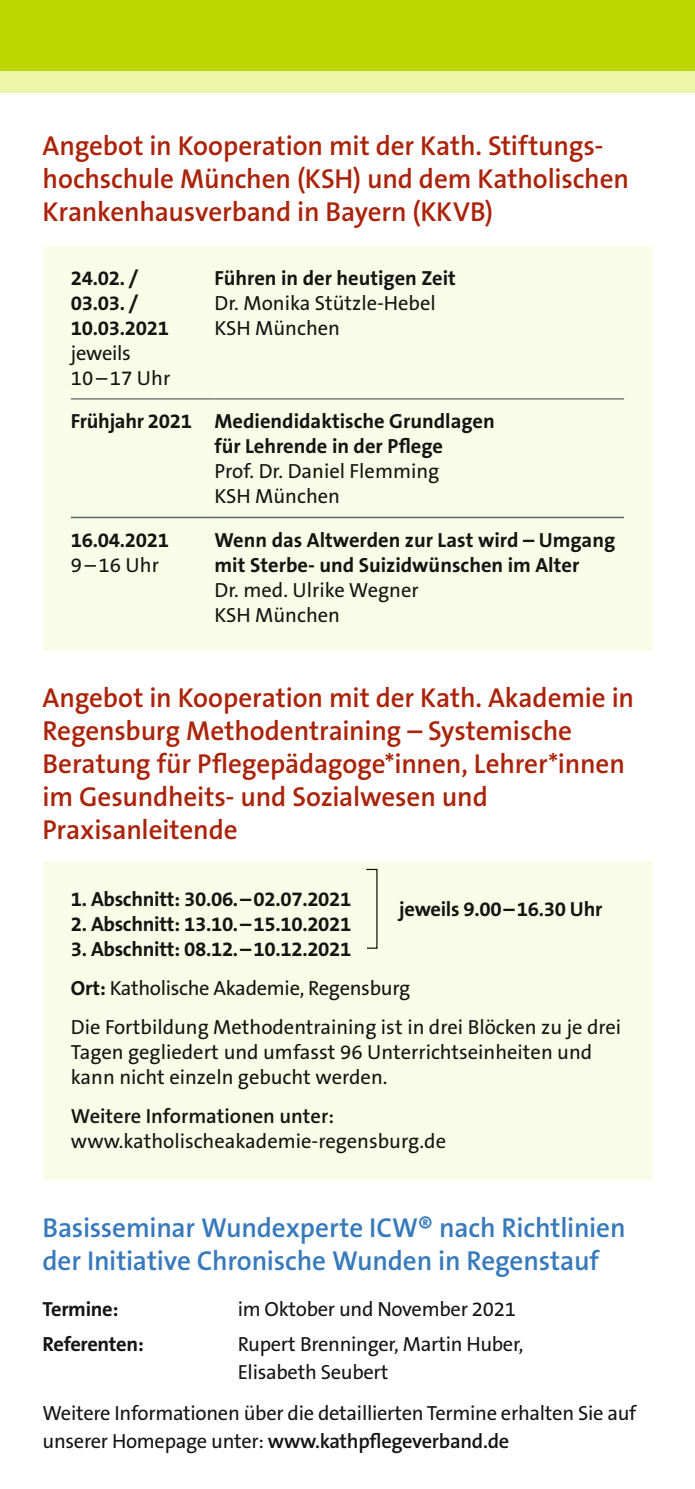
<style>
.page{position:relative;width:695px;height:1489px;background:#fff}
.page>*{position:absolute;margin:0;border:0;box-sizing:border-box;transform-origin:0 0}
.t1{font:600 27.5px/33px "The Sans B6";letter-spacing:-.005em;color:#aa230a}
.t2{font:600 27.5px/33px "The Sans B6";letter-spacing:-.01em;color:#377abb}
.t3{font:20.5px/25px "The Sans B5 Plain";color:#131413}
.t4{font:700 20.5px/25px "The Sans B7";letter-spacing:-.005em;color:#131413}
.t5{font:600 20.5px "The Sans B6";letter-spacing:-.01em;color:#131413}
.s1{font-family:"The Sans B7";font-weight:700}
.s2{font-family:"The Sans B5 Plain";font-weight:400}
</style>
<div class="page">
<div style="left:0;top:0;width:694px;height:92px;background:#ecf6a8"></div>
<div style="left:0;top:0;width:694px;height:71px;background:#bcd700"></div>
<div style="left:43px;top:246px;width:609px;height:404px;background:#f9fce6"></div>
<hr style="left:71px;top:398px;width:143px;height:1px;background:#5f6467">
<hr style="left:214px;top:398px;width:410px;height:1px;background:#5f6467">
<hr style="left:71px;top:516px;width:143px;height:2px;background:#5f6467">
<hr style="left:214px;top:516px;width:410px;height:2px;background:#5f6467">
<div style="left:43px;top:861px;width:609px;height:320px;background:#f9fce6"></div>
<h1 class="t1" style="left:43px;top:130px;width:588px">Angebot in Kooperation mit der Kath. Stiftungs&shy;hochschule München (KSH) und dem Katholischen<br>Krankenhausverband in Bayern (KKVB)</h1>
<p class="t4" style="left:71px;top:266px;width:100px">24.02. /<br>03.03. /<br>10.03.2021</p>
<p class="t3" style="left:71px;top:341px;width:101px">jeweils<br>10–17 Uhr</p>
<p class="t4" style="left:214px;top:266px;width:243px">Führen in der heutigen Zeit</p>
<p class="t3" style="left:214px;top:291px;width:223px">Dr. Monika Stützle-Hebel<br>KSH München</p>
<p class="t4" style="left:214px;top:409px;width:282px;text-indent:-143px">Frühjahr 2021 Mediendidaktische Grundlagen für Lehrende in der Pflege</p>
<p class="t3" style="left:214px;top:459px;width:226px">Prof. Dr. Daniel Flemming<br>KSH München</p>
<p class="t4" style="left:71px;top:528px;width:100px">16.04.2021</p>
<p class="t3" style="left:71px;top:553px;width:90px">9–16 Uhr</p>
<p class="t4" style="left:214px;top:528px;width:402px">Wenn das Altwerden zur Last wird – Umgang mit Sterbe- und Suizidwünschen im Alter</p>
<p class="t3" style="left:214px;top:578px;width:206px">Dr. med. Ulrike Wegner<br>KSH München</p>
<h1 class="t1" style="left:43px;top:682px;width:593px">Angebot in Kooperation mit der Kath. Akademie in Regensburg Methodentraining – Systemische Beratung für Pflegepädagoge*innen, Lehrer*innen im Gesundheits- und Sozialwesen und Praxisanleitende</h1>
<p class="t4" style="left:71px;top:886px;width:282px">1. Abschnitt: 30.06.–02.07.2021</p>
<p class="t4" style="left:71px;top:912px;width:282px">2. Abschnitt: 13.10.–15.10.2021</p>
<p class="t4" style="left:71px;top:937px;width:282px">3. Abschnitt: 08.12.–10.12.2021</p>
<p class="t3" style="left:71px;top:969px;width:551px;line-height:39.2px"><span class="s1">Ort:</span> Katholische Akademie, Regensburg<br>Die Fortbildung Methodentraining ist in drei Blöcken zu je drei</p>
<p class="t3" style="left:71px;top:1040px;width:523px">Tagen gegliedert und umfasst 96 Unterrichtseinheiten und kann nicht einzeln gebucht werden.</p>
<p class="t5" style="left:71px;top:1105px;width:264px">Weitere Informationen unter:</p>
<p class="t3" style="left:71px;top:1129px;width:376px">www.katholischeakademie-regensburg.de</p>
<p class="t4" style="left:399px;top:896px;width:205px">jeweils 9.00–16.30 Uhr</p>
<h1 class="t2" style="left:43px;top:1212px;width:584px">Basisseminar Wundexperte ICW® nach Richtlinien der Initiative Chronische Wunden in Regenstauf</h1>
<p class="t4" style="left:43px;top:1297px;width:78px">Termine:</p>
<p class="t3" style="left:238px;top:1297px;width:280px">im Oktober und November 2021</p>
<p class="t4" style="left:43px;top:1332px;width:103px">Referenten:</p>
<p class="t3" style="left:238px;top:1330px;width:287px;line-height:27.5px">Rupert Brenninger, Martin Huber,<br>Elisabeth Seubert</p>
<p class="t3" style="left:43px;top:1401px;width:595px">Weitere Informationen über die detaillierten Termine erhalten Sie auf</p>
<p class="t5" style="left:43px;top:1429px;width:468px"><span class="s2">unserer Homepage unter:</span> www.kathpflegeverband.de</p>
</div>
